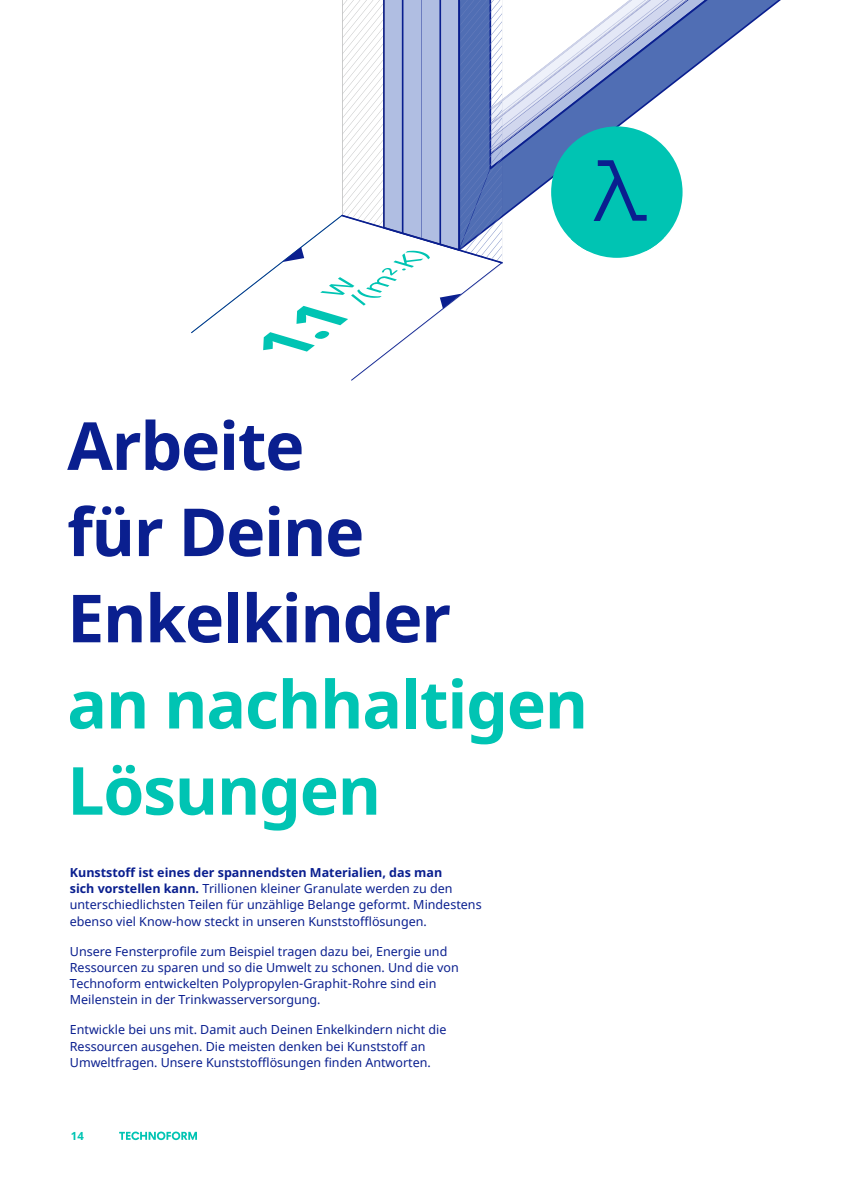
<style>
.page{position:relative;width:851px;height:1188px;background:#fff}
.page>*{position:absolute;margin:0;border:0;box-sizing:border-box;transform-origin:0 0}
.t1{font:700 66.25px/86.1px "Noto Sans";letter-spacing:-.02em;color:#0a1f8f}
.t2{font:700 66.25px/86.1px "Noto Sans";letter-spacing:-.02em;color:#00c4b3}
.t3{font:12.5px/16.2px "Noto Sans";color:#0a1f8f}
.t4{font:700 11.25px "Noto Sans";color:#00c4b3}
.s1{font-weight:700}
</style>
<div class="page">
<svg style="left:119px;top:1131px;width:78px;height:8px"></svg>
<svg style="left:718px;top:0;width:63px;height:49px"></svg>
<svg style="left:191px;top:0;width:527px;height:380px"></svg>
<div style="left:571px;top:222px;width:92px;height:29px;background:#00c4b3"></div>
<h1 class="t1" style="left:67px;top:404px;width:385px">Arbeite<br>für Deine<br>Enkelkinder</h1>
<h1 class="t2" style="left:67px;top:662px;width:522px">an nachhaltigen<br>Lösungen</h1>
<p class="t3" style="left:70px;top:864px;width:413px"><span class="s1">Kunststoff ist eines der spannendsten Materialien, das man<br>sich vorstellen kann.</span> Trillionen kleiner Granulate werden zu den unterschiedlichsten Teilen für unzählige Belange geformt. Mindestens ebenso viel Know-how steckt in unseren Kunststofflösungen.</p>
<p class="t3" style="left:70px;top:943px;width:390px">Unsere Fensterprofile zum Beispiel tragen dazu bei, Energie und Ressourcen zu sparen und so die Umwelt zu schonen. Und die von Technoform entwickelten Polypropylen-Graphit-Rohre sind ein Meilenstein in der Trinkwasserversorgung.</p>
<p class="t3" style="left:70px;top:1021px;width:378px">Entwickle bei uns mit. Damit auch Deinen Enkelkindern nicht die<br>Ressourcen ausgehen. Die meisten denken bei Kunststoff an<br>Umweltfragen. Unsere Kunststofflösungen finden Antworten.</p>
<p class="t4" style="left:71px;top:1127px;width:14px">14</p>
</div>
